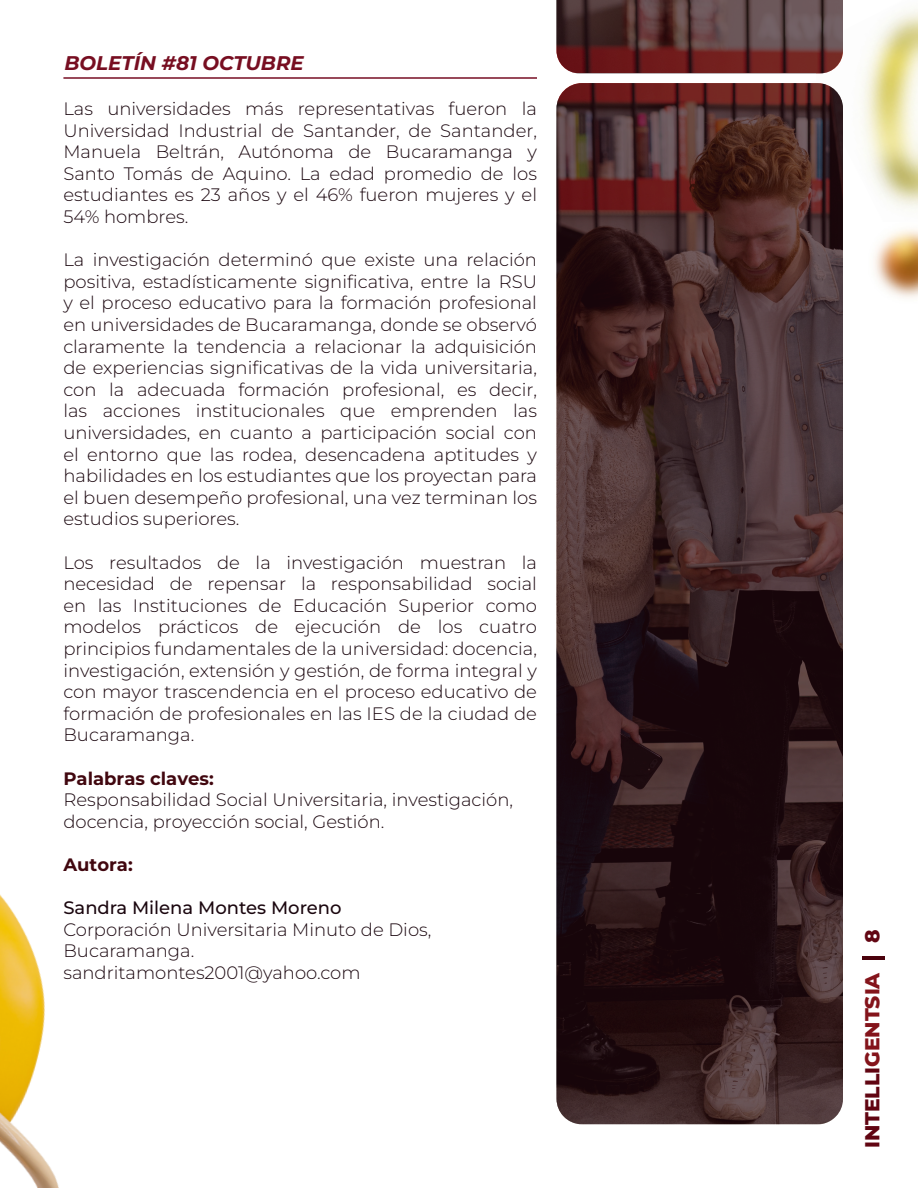
<style>
.page{position:relative;width:918px;height:1188px;background:#fff}
.page>*{position:absolute;margin:0;border:0;box-sizing:border-box;transform-origin:0 0}
.t1{font:800 20.25px "Montserrat";color:#610512}
.t2{font:800 20.25px "Montserrat";color:#620613}
.t3{font:italic 700 19.8px "Montserrat";color:#770e21}
.t4{font:300 18px/21.6px "Montserrat";color:#1b070f;text-align:justify}
.t5{font:500 18px "Montserrat";color:#1b070f}
.t6{font:100 18px "Montserrat";color:#41070f}
.s1{color:#84141b}
</style>
<div class="page">
<hr style="left:862px;top:956px;width:23px;height:4px;background:#4b020d">
<hr style="left:63px;top:77px;width:771px;height:2px;background:#770e23">
<img style="left:816px;top:9px;width:102px;height:200px">
<img style="left:0;top:894px;width:59px;height:294px">
<img style="left:874px;top:229px;width:44px;height:69px">
<div style="left:537px;top:74px;width:279px;height:7px;background:#fff"></div>
<svg style="left:556px;top:83px;width:287px;height:1041px;background:#3a2123"></svg>
<svg style="left:556px;top:0;width:287px;height:74px;background:#613939"></svg>
<p class="t3" style="left:64px;top:50px;width:241px">BOLETÍN #81 OCTUBRE</p>
<p class="t4" style="left:63px;top:97px;width:475px">Las universidades más representativas fueron la Universidad Industrial de Santander, de Santander, Manuela Beltrán, Autónoma de Bucaramanga y Santo Tomás de Aquino. La edad promedio de los estudiantes es 23 años y el 46% fueron mujeres y el 54% hombres.</p>
<p class="t4" style="left:63px;top:248px;width:475px">La investigación determinó que existe una relación positiva, estadísticamente significativa, entre la RSU y el proceso educativo para la formación profesional en universidades de Bucaramanga, donde se observó claramente la tendencia a relacionar la adquisición de experiencias significativas de la vida universitaria, con la adecuada formación profesional, es decir, las acciones institucionales que emprenden las universidades, en cuanto a participación social con el entorno que las rodea, desencadena aptitudes y habilidades en los estudiantes que los proyectan para el buen desempeño profesional, una vez terminan los estudios superiores.</p>
<p class="t4" style="left:63px;top:551px;width:475px">Los resultados de la investigación muestran la necesidad de repensar la responsabilidad social en las Instituciones de Educación Superior como modelos prácticos de ejecución de los cuatro principios fundamentales de la universidad: docencia, investigación, extensión y gestión, de forma integral y con mayor trascendencia en el proceso educativo de formación de profesionales en las IES de la ciudad de Bucaramanga.</p>
<p class="t6" style="left:63px;top:766px;width:152px">Palabras claves:</p>
<p class="t4" style="left:63px;top:788px;width:451px">Responsabilidad Social Universitaria, investigación, docencia, proyección social, Gestión.</p>
<p class="t6" style="left:63px;top:853px;width:71px">Autora:</p>
<p class="t5" style="left:63px;top:896px;width:280px">Sandra Milena Montes Moreno</p>
<p class="t4" style="left:63px;top:918px;width:369px">Corporación Universitaria Minuto de Dios,<br>Bucaramanga.</p>
<p class="t4" style="left:63px;top:961px;width:299px">sandritamontes2001@yahoo.com</p>
<p class="t2" style="left:859px;top:943px;width:15px;rotate:-90deg">8</p>
<p class="t1" style="left:859px;top:1148px;width:178px;rotate:-90deg">INTELLI<span class="s1">GENTSIA</span></p>
</div>
